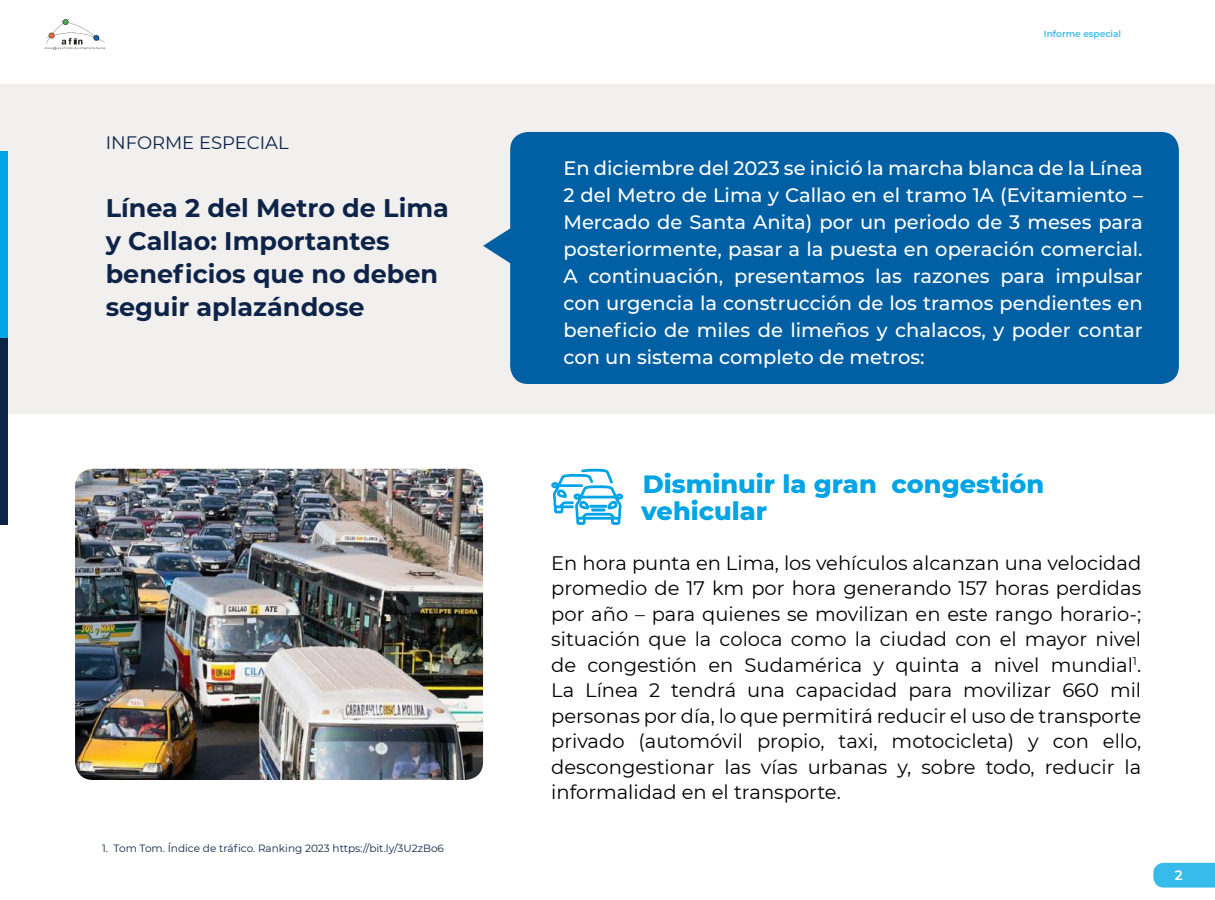
<style>
.page{position:relative;width:1215px;height:900px;background:#fff}
.page>*{position:absolute;margin:0;border:0;box-sizing:border-box;transform-origin:0 0}
.t1{font:700 25.5px/33px "Montserrat";color:#0d2348}
.t2{font:800 25.5px/27px "Montserrat";color:#01a4e5}
.t3{font:19.5px/25.5px "Montserrat";color:#000;text-align:justify}
.t4{font:500 19.5px/27px "Montserrat";color:#fff;text-align:justify}
.t5{font:18px "Montserrat";color:#0d2348}
.t6{font:600 13.5px "Montserrat";color:#fff}
.t7{font:10.5px "Montserrat";color:#0d2348}
.t8{font:600 9px "Montserrat";color:#37bbeb}
</style>
<div class="page">
<svg style="left:1153px;top:863px;width:62px;height:25px"></svg>
<svg style="left:45px;top:19px;width:60px;height:31px"></svg>
<div style="left:0;top:84px;width:1215px;height:330px;background:#f1f0ee"></div>
<div style="left:510px;top:132px;width:669px;height:252px;background:#0160a3;border-radius:18px"></div>
<div style="left:0;top:151px;width:8px;height:187px;background:#01a4e5"></div>
<div style="left:0;top:338px;width:8px;height:187px;background:#0d2348"></div>
<img style="left:75px;top:469px;width:408px;height:311px">
<svg style="left:483px;top:221px;width:28px;height:50px"></svg>
<svg style="left:551px;top:469px;width:73px;height:56px"></svg>
<p class="t5" style="left:106px;top:131px;width:185px">INFORME ESPECIAL</p>
<h1 class="t1" style="left:106px;top:190px;width:345px">Línea 2 del Metro de Lima y Callao: Importantes beneficios que no deben seguir aplazándose</h1>
<p class="t7" style="left:102px;top:841px;width:343px">1. Tom Tom. Índice de tráfico. Ranking 2023 https://bit.ly/3U2zBo6</p>
<p class="t8" style="left:1044px;top:28px;width:79px">Informe especial</p>
<p class="t4" style="left:563px;top:153px;width:581px">En diciembre del 2023 se inició la marcha blanca de la Línea 2 del Metro de Lima y Callao en el tramo 1A (Evitamiento – Mercado de Santa Anita) por un periodo de 3 meses para posteriormente, pasar a la puesta en operación comercial.<br>A continuación, presentamos las razones para impulsar con urgencia la construcción de los tramos pendientes en beneficio de miles de limeños y chalacos, y poder contar con un sistema completo de metros:</p>
<h1 class="t2" style="left:641px;top:470px;width:404px">Disminuir la gran congestión vehicular</h1>
<p class="t3" style="left:551px;top:550px;width:592px">En hora punta en Lima, los vehículos alcanzan una velocidad promedio de 17 km por hora generando 157 horas perdidas por año – para quienes se movilizan en este rango horario-; situación que la coloca como la ciudad con el mayor nivel de congestión en Sudamérica y quinta a nivel mundial<sup>1</sup>.<br>La Línea 2 tendrá una capacidad para movilizar 660 mil personas por día, lo que permitirá reducir el uso de transporte privado (automóvil propio, taxi, motocicleta) y con ello, descongestionar las vías urbanas y, sobre todo, reducir la informalidad en el transporte.</p>
<p class="t6" style="left:1175px;top:865px;width:9px">2</p>
</div>
